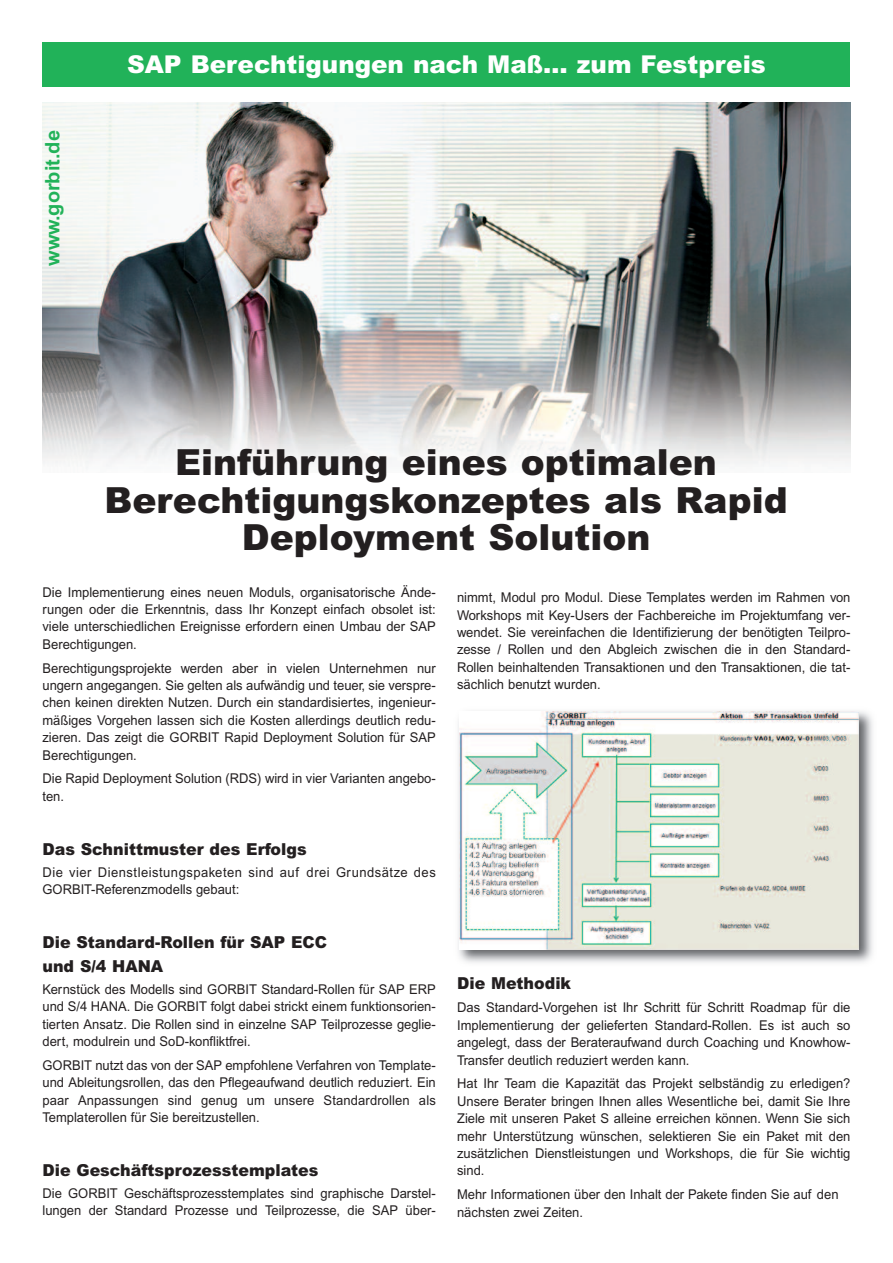
<style>
.page{position:relative;width:893px;height:1263px;background:#fff}
.page>*{position:absolute;margin:0;border:0;box-sizing:border-box;transform-origin:0 0}
.t1{font:900 36px/37.5px "Arial";color:#231f20;text-align:center}
.t2{font:900 24.6px "Arial";color:#fff}
.t3{font:700 19.95px "Arial";color:#21b259}
.t4{font:900 16.5px/24px "Arial";color:#231f20;scale:.96 1}
.t5{font:13.5px/17.4px "Arial";color:#231f20;text-align:justify;scale:.96 1}
.t6{font:13.5px/17.4px "Arial";letter-spacing:.04em;color:#231f20;scale:.96 1}
</style>
<div class="page">
<img style="left:43px;top:102px;width:807px;height:366px">
<div style="left:43px;top:43px;width:807px;height:44px;background:#21b259"></div>
<img style="left:458px;top:711px;width:415px;height:252px">
<img style="left:459px;top:712px;width:400px;height:237px">
<h3 class="t3" style="left:45px;top:266px;width:137px;rotate:-90deg">www.gorbit.de</h3>
<h2 class="t2" style="left:127px;top:55px;width:640px">SAP Berechtigungen nach Maß… zum Festpreis</h2>
<h1 class="t1" style="left:104px;top:447px;width:685px">Einführung eines optimalen<br>Berechtigungskonzeptes als Rapid<br>Deployment Solution</h1>
<p class="t5" style="left:43px;top:584px;width:411px">Die Implementierung eines neuen Moduls, organisatorische Ände&shy;rungen oder die Erkenntnis, dass Ihr Konzept einfach obsolet ist: viele unterschiedlichen Ereignisse erfordern einen Umbau der SAP Berechtigungen.</p>
<p class="t5" style="left:43px;top:660px;width:411px">Berechtigungsprojekte werden aber in vielen Unternehmen nur ungern angegangen. Sie gelten als aufwändig und teuer, sie verspre&shy;chen keinen direkten Nutzen. Durch ein standardisiertes, ingenieur&shy;mäßiges Vorgehen lassen sich die Kosten allerdings deutlich redu&shy;zieren. Das zeigt die GORBIT Rapid Deployment Solution für SAP Berechtigungen.</p>
<p class="t5" style="left:43px;top:771px;width:411px">Die Rapid Deployment Solution (RDS) wird in vier Varianten angebo&shy;ten.</p>
<p class="t4" style="left:43px;top:838px;width:277px">Das Schnittmuster des Erfolgs</p>
<p class="t6" style="left:43px;top:864px;width:411px">Die vier Dienstleistungspaketen sind auf drei Grundsätze des<br>GORBIT-Referenzmodells gebaut:</p>
<p class="t4" style="left:43px;top:932px;width:298px">Die Standard-Rollen für SAP ECC und S/4 HANA</p>
<p class="t5" style="left:43px;top:981px;width:411px">Kernstück des Modells sind GORBIT Standard-Rollen für SAP ERP und S/4 HANA. Die GORBIT folgt dabei strickt einem funktionsorien&shy;tierten Ansatz. Die Rollen sind in einzelne SAP Teilprozesse geglie&shy;dert, modulrein und SoD-konfliktfrei.</p>
<p class="t5" style="left:43px;top:1057px;width:411px">GORBIT nutzt das von der SAP empfohlene Verfahren von Template&shy;und Ableitungsrollen, das den Pflegeaufwand deutlich reduziert. Ein paar Anpassungen sind genug um unsere Standardrollen als Templaterollen für Sie bereitzustellen.</p>
<p class="t4" style="left:43px;top:1160px;width:289px">Die Geschäftsprozesstemplates</p>
<p class="t5" style="left:43px;top:1185px;width:411px">Die GORBIT Geschäftsprozesstemplates sind graphische Darstel&shy;lungen der Standard Prozesse und Teilprozesse, die SAP über-</p>
<p class="t5" style="left:457px;top:590px;width:411px">nimmt, Modul pro Modul. Diese Templates werden im Rahmen von Workshops mit Key-Users der Fachbereiche im Projektumfang ver&shy;wendet. Sie vereinfachen die Identifizierung der benötigten Teilpro&shy;zesse / Rollen und den Abgleich zwischen die in den Standard-Rollen beinhaltenden Transaktionen und den Transaktionen, die tat&shy;sächlich benutzt wurden.</p>
<p class="t4" style="left:457px;top:972px;width:120px">Die Methodik</p>
<p class="t5" style="left:457px;top:1000px;width:411px">Das Standard-Vorgehen ist Ihr Schritt für Schritt Roadmap für die Implementierung der gelieferten Standard-Rollen. Es ist auch so angelegt, dass der Berateraufwand durch Coaching und Knowhow-Transfer deutlich reduziert werden kann.</p>
<p class="t5" style="left:457px;top:1076px;width:411px">Hat Ihr Team die Kapazität das Projekt selbständig zu erledigen?<br>Unsere Berater bringen Ihnen alles Wesentliche bei, damit Sie Ihre Ziele mit unseren Paket S alleine erreichen können. Wenn Sie sich mehr Unterstützung wünschen, selektieren Sie ein Paket mit den zusätzlichen Dienstleistungen und Workshops, die für Sie wichtig sind.</p>
<p class="t5" style="left:457px;top:1187px;width:399px">Mehr Informationen über den Inhalt der Pakete finden Sie auf den nächsten zwei Zeiten.</p>
</div>
